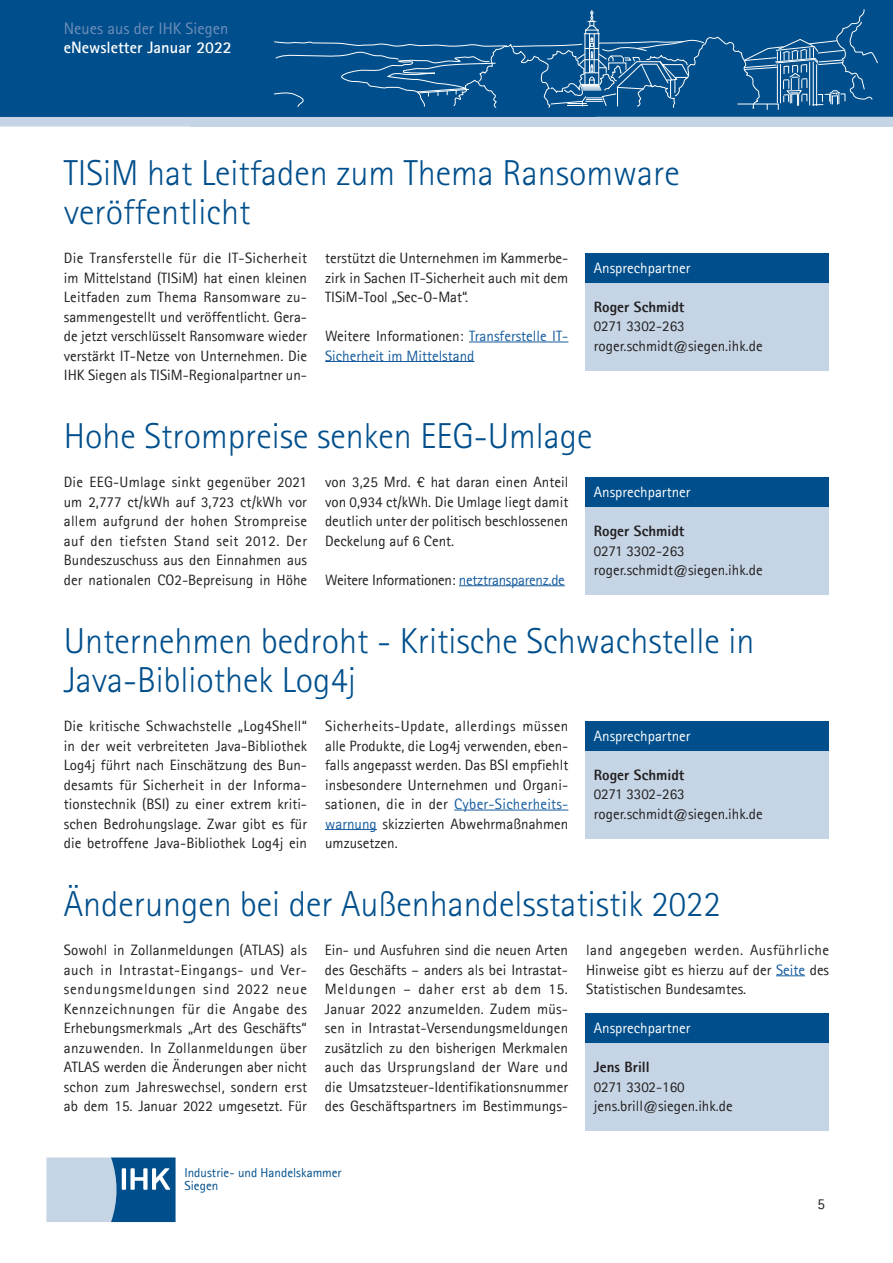
<style>
.page{position:relative;width:893px;height:1263px;background:#fff}
.page>*{position:absolute;margin:0;border:0;box-sizing:border-box;transform-origin:0 0}
.t1{font:225px "Rotis Sans Serif";color:#004f8c}
.H2_5{font:300 36px/39px "Rotis Sans Serif";color:#004f8c}
.t2{font:700 16.5px "Rotis Sans Serif";color:#fff}
.t3{font:16.5px "Rotis Sans Serif";color:#6f8ebb}
.Fließtext{font:15px/19.5px "Agfa Rotis Sans Serif";color:#231f20;text-align:justify}
.Fließtext-2{font:15px/19.5px "Agfa Rotis Sans Serif";color:#175d9e}
.Fließtext-3{font:15px "Agfa Rotis Sans Serif";color:#fff}
.Fließtext-4{font:700 15px "Agfa Rotis Sans Serif";color:#231f20}
.Fließtext-5{font:15px "Agfa Rotis Sans Serif";letter-spacing:-.02em;color:#231f20}
.t4{font:13.05px/13.4px "Agfa Rotis Sans Serif";color:#004f8c}
.s1{color:#231f20}
.s2{color:#175d9e}
</style>
<div class="page">
<div style="left:0;top:117px;width:893px;height:10px;background:#c5d5e5"></div>
<div style="left:0;top:0;width:893px;height:117px;background:#004f8c"></div>
<svg style="left:46px;top:1157px;width:130px;height:65px;background:#79a1c2"></svg>
<svg style="left:274px;top:9px;width:604px;height:103px;background:#125b94"></svg>
<hr style="left:469px;top:342px;width:99px;height:1px;background:#175d9e">
<hr style="left:325px;top:361px;width:149px;height:1px;background:#175d9e">
<div style="left:585px;top:283px;width:244px;height:87px;background:#c5d5e5"></div>
<div style="left:585px;top:253px;width:244px;height:29px;background:#004f8c"></div>
<hr style="left:454px;top:810px;width:114px;height:1px;background:#175d9e">
<hr style="left:325px;top:829px;width:52px;height:1px;background:#175d9e">
<div style="left:585px;top:751px;width:244px;height:87px;background:#c5d5e5"></div>
<div style="left:585px;top:721px;width:244px;height:30px;background:#004f8c"></div>
<hr style="left:459px;top:585px;width:106px;height:1px;background:#175d9e">
<div style="left:585px;top:507px;width:244px;height:88px;background:#c5d5e5"></div>
<div style="left:585px;top:477px;width:244px;height:30px;background:#004f8c"></div>
<svg style="left:776px;top:975px;width:29px;height:1px"></svg>
<div style="left:585px;top:1043px;width:244px;height:88px;background:#c5d5e5"></div>
<div style="left:585px;top:1014px;width:244px;height:29px;background:#004f8c"></div>
<p class="t3" style="left:64px;top:18px;width:166px">Neues aus der IHK Siegen</p>
<p class="t2" style="left:64px;top:37px;width:170px">eNewsletter Januar 2022</p>
<h1 class="t1" style="left:-8px;top:-15px;width:885px">Berufsbild</h1>
<p class="H2_5" style="left:64px;top:153px;width:617px">TISiM hat Leitfaden zum Thema Ransomware veröffentlicht</p>
<p class="Fließtext" style="left:64px;top:248px;width:245px">Die Transferstelle für die IT-Sicherheit im Mittelstand (TISiM) hat einen kleinen Leitfaden zum Thema Ransomware zu&shy;sammengestellt und veröffentlicht. Gera&shy;de jetzt verschlüsselt Ransomware wieder verstärkt IT-Netze von Unternehmen. Die IHK Siegen als TISiM-Regionalpartner un-</p>
<p class="Fließtext" style="left:325px;top:248px;width:245px">terstützt die Unternehmen im Kammerbe&shy;zirk in Sachen IT-Sicherheit auch mit dem TISiM-Tool „Sec-O-Mat“.</p>
<p class="Fließtext-3" style="left:594px;top:259px;width:98px">Ansprechpartner</p>
<p class="Fließtext-4" style="left:594px;top:297px;width:92px">Roger Schmidt</p>
<p class="Fließtext" style="left:594px;top:316px;width:92px">0271 3302-263</p>
<p class="Fließtext" style="left:594px;top:336px;width:170px">roger.schmidt@siegen.ihk.de</p>
<p class="Fließtext-2" style="left:325px;top:326px;width:245px"><span class="s1">Weitere Informationen:</span> Transferstelle IT-<br>Sicherheit im Mittelstand</p>
<p class="H2_5" style="left:64px;top:417px;width:530px">Hohe Strompreise senken EEG-Umlage</p>
<p class="Fließtext" style="left:64px;top:472px;width:245px">Die EEG-Umlage sinkt gegenüber 2021 um 2,777 ct/kWh auf 3,723 ct/kWh vor allem aufgrund der hohen Strompreise auf den tiefsten Stand seit 2012. Der Bundeszuschuss aus den Einnahmen aus der nationalen CO2-Bepreisung in Höhe</p>
<p class="Fließtext" style="left:325px;top:472px;width:245px">von 3,25 Mrd. € hat daran einen Anteil von 0,934 ct/kWh. Die Umlage liegt damit deutlich unter der politisch beschlossenen Deckelung auf 6 Cent.</p>
<p class="Fließtext-3" style="left:594px;top:483px;width:98px">Ansprechpartner</p>
<p class="Fließtext-4" style="left:594px;top:521px;width:92px">Roger Schmidt</p>
<p class="Fließtext" style="left:594px;top:541px;width:92px">0271 3302-263</p>
<p class="Fließtext" style="left:594px;top:560px;width:170px">roger.schmidt@siegen.ihk.de</p>
<p class="Fließtext-5" style="left:325px;top:571px;width:241px">Weitere Informationen: <span class="s2">netztransparenz.de</span></p>
<p class="H2_5" style="left:64px;top:621px;width:692px">Unternehmen bedroht - Kritische Schwachstelle in<br>Java-Bibliothek Log4j</p>
<p class="Fließtext" style="left:64px;top:716px;width:245px">Die kritische Schwachstelle „Log4Shell“ in der weit verbreiteten Java-Bibliothek Log4j führt nach Einschätzung des Bun&shy;desamts für Sicherheit in der Informa&shy;tionstechnik (BSI) zu einer extrem kriti&shy;schen Bedrohungslage. Zwar gibt es für die betroffene Java-Bibliothek Log4j ein</p>
<p class="Fließtext" style="left:325px;top:716px;width:245px">Sicherheits-Update, allerdings müssen alle Produkte, die Log4j verwenden, eben&shy;falls angepasst werden. Das BSI empfiehlt insbesondere Unternehmen und Organi&shy;sationen, die in der <span class="s2">Cyber-Sicherheits&shy;warnung</span> skizzierten Abwehrmaßnahmen umzusetzen.</p>
<p class="Fließtext-3" style="left:594px;top:727px;width:98px">Ansprechpartner</p>
<p class="Fließtext-4" style="left:594px;top:765px;width:92px">Roger Schmidt</p>
<p class="Fließtext" style="left:594px;top:784px;width:92px">0271 3302-263</p>
<p class="Fließtext" style="left:594px;top:804px;width:170px">roger.schmidt@siegen.ihk.de</p>
<p class="H2_5" style="left:64px;top:885px;width:659px">Änderungen bei der Außenhandelsstatistik 2022</p>
<p class="Fließtext" style="left:64px;top:940px;width:245px">Sowohl in Zollanmeldungen (ATLAS) als auch in Intrastat-Eingangs- und Ver&shy;sendungsmeldungen sind 2022 neue Kennzeichnungen für die Angabe des Erhebungsmerkmals „Art des Geschäfts“ anzuwenden. In Zollanmeldungen über ATLAS werden die Änderungen aber nicht schon zum Jahreswechsel, sondern erst ab dem 15. Januar 2022 umgesetzt. Für</p>
<p class="Fließtext" style="left:325px;top:940px;width:245px">Ein- und Ausfuhren sind die neuen Arten des Geschäfts – anders als bei Intrastat-Meldungen – daher erst ab dem 15.<br>Januar 2022 anzumelden. Zudem müs&shy;sen in Intrastat-Versendungsmeldungen zusätzlich zu den bisherigen Merkmalen auch das Ursprungsland der Ware und die Umsatzsteuer-Identifikationsnummer des Geschäftspartners im Bestimmungs-</p>
<p class="Fließtext" style="left:586px;top:940px;width:245px">land angegeben werden. Ausführliche Hinweise gibt es hierzu auf der <span class="s2">Seite</span> des Statistischen Bundesamtes.</p>
<p class="Fließtext-3" style="left:594px;top:1019px;width:98px">Ansprechpartner</p>
<p class="Fließtext-4" style="left:594px;top:1058px;width:57px">Jens Brill</p>
<p class="Fließtext" style="left:594px;top:1077px;width:92px">0271 3302-160</p>
<p class="Fließtext" style="left:594px;top:1096px;width:140px">jens.brill@siegen.ihk.de</p>
<p class="t4" style="left:184px;top:1165px;width:159px">Industrie- und Handelskammer<br>Siegen</p>
<p class="Fließtext" style="left:817px;top:1194px;width:9px">5</p>
</div>
